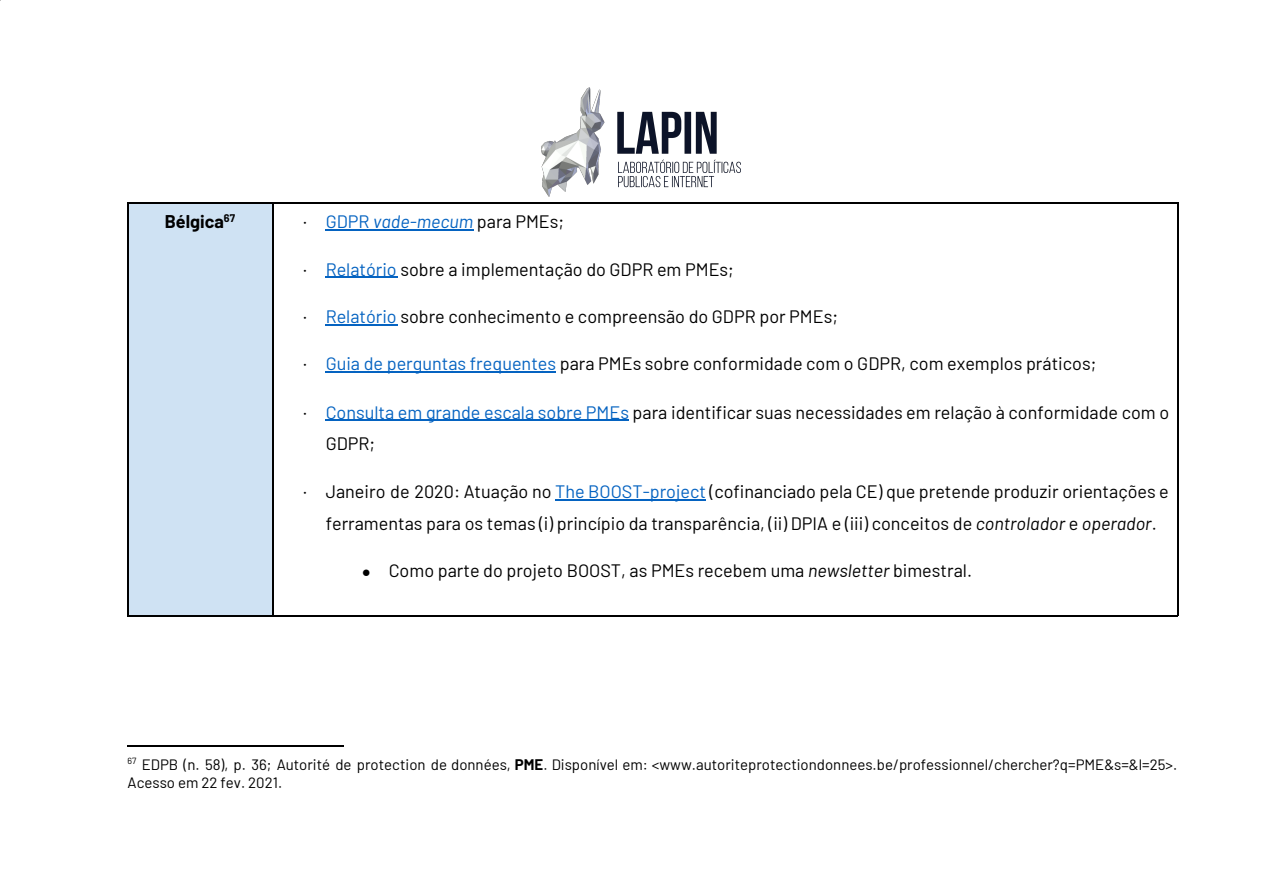
<style>
.page{position:relative;width:1265px;height:894px;background:#fff}
.page>*{position:absolute;margin:0;border:0;box-sizing:border-box;transform-origin:0 0}
.t1{font:18px/31.5px "Barlow";color:#000}
.t2{font:700 18px "Barlow";color:#000}
.t3{font:15px/18px "Barlow";color:#000}
.s1{color:#0563c1}
.s2{font-style:italic;color:#0563c1}
.s3{font-style:italic}
.s4{font-family:"Arial";font-size:15px}
.s5{font-weight:700}
</style>
<div class="page">
<hr style="left:127px;top:746px;width:216px;height:1px;background:#000">
<img style="left:541px;top:87px;width:200px;height:110px">
<div style="left:127px;top:202px;width:145px;height:413px;background:#cfe2f3"></div>
<hr style="left:272px;top:202px;width:906px;height:2px;background:#000">
<hr style="left:272px;top:615px;width:906px;height:1px;background:#000">
<hr style="left:1177px;top:202px;width:1px;height:414px;background:#000">
<hr style="left:127px;top:202px;width:146px;height:2px;background:#000">
<hr style="left:127px;top:615px;width:146px;height:1px;background:#000">
<hr style="left:127px;top:202px;width:1px;height:414px;background:#000">
<hr style="left:272px;top:202px;width:1px;height:414px;background:#000">
<hr style="left:325px;top:230px;width:149px;height:1px;background:#0563c1">
<hr style="left:325px;top:277px;width:72px;height:1px;background:#0563c1">
<hr style="left:325px;top:324px;width:72px;height:1px;background:#0563c1">
<hr style="left:325px;top:371px;width:231px;height:1px;background:#0563c1">
<hr style="left:325px;top:420px;width:304px;height:1px;background:#0563c1">
<hr style="left:555px;top:500px;width:150px;height:1px;background:#0563c1">
<p class="t2" style="left:165px;top:210px;width:72px">Bélgica<sup>67</sup></p>
<p class="t1" style="left:303px;top:205px;width:262px">· <span class="s1">GDPR</span> <span class="s2">vade-mecum</span> para PMEs;</p>
<p class="t1" style="left:303px;top:253px;width:432px">· <span class="s1">Relatório</span> sobre a implementação do GDPR em PMEs;</p>
<p class="t1" style="left:303px;top:300px;width:536px">· <span class="s1">Relatório</span> sobre conhecimento e compreensão do GDPR por PMEs;</p>
<p class="t1" style="left:303px;top:347px;width:794px">· <span class="s1">Guia de perguntas frequentes</span> para PMEs sobre conformidade com o GDPR, com exemplos práticos;</p>
<p class="t1" style="left:326px;top:396px;width:845px;text-indent:-22px">· <span class="s1">Consulta em grande escala sobre PMEs</span> para identificar suas necessidades em relação à conformidade com o<br>GDPR;</p>
<p class="t1" style="left:303px;top:475px;width:867px;text-align:center">· Janeiro de 2020: Atuação no <span class="s1">The BOOST-project</span> (cofinanciado pela CE) que pretende produzir orientações e ferramentas para os temas (i) princípio da transparência, (ii) DPIA e (iii) conceitos de <span class="s3">controlador</span> e <span class="s3">operador</span>.</p>
<p class="t1" style="left:362px;top:554px;width:612px"><span class="s4">●</span> Como parte do projeto BOOST, as PMEs recebem uma <span class="s3">newsletter</span> bimestral.</p>
<p class="t3" style="left:128px;top:755px;width:1051px"><sup>67</sup> EDPB (n. 58), p. 36; Autorité de protection de données, <span class="s5">PME</span>. Disponível em: &lt;www.autoriteprotectiondonnees.be/professionnel/chercher?q=PME&amp;s=&amp;l=25&gt;.<br>Acesso em 22 fev. 2021.</p>
</div>
